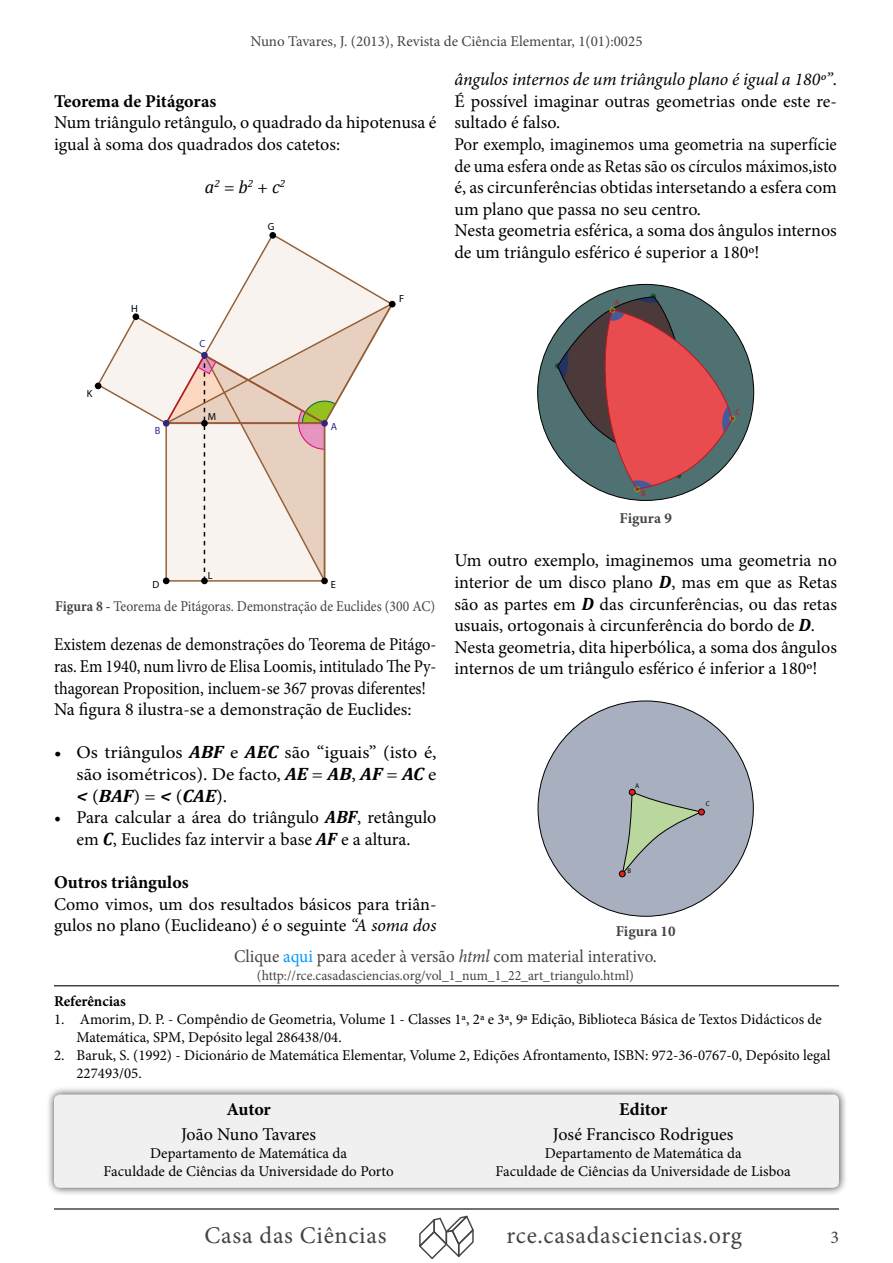
<style>
.page{position:relative;width:893px;height:1263px;background:#fff}
.page>*{position:absolute;margin:0;border:0;box-sizing:border-box;transform-origin:0 0}
.t1{font:24px "Minion Pro";letter-spacing:.03em;color:#454444}
.t2{font:18px/21.6px "Minion Pro";color:#000}
.t3{font:18px/21.6px "Minion Pro";color:#000;scale:.91 1}
.t4{font:18px/21.6px "Minion Pro";color:#000;text-align:right;scale:1.07 1}
.t5{font:18px "Minion Pro";color:#454444;scale:.95 1}
.t6{font:700 18px "Minion Pro";letter-spacing:-.005em;color:#000}
.t7{font:italic 700 18px "Cambria";color:#000;scale:1.08 1}
.t8{font:italic 18px "Cambria";color:#000}
.t9{font:18px "Minion Pro";color:#454444}
.t10{font:15px/18px "Minion Pro";color:#000}
.t11{font:15px "Minion Pro";color:#454444}
.t12{font:15px "Minion Pro";color:#454444;scale:.91 1}
.t13{font:700 15px "Minion Pro";color:#454444}
.t14{font:700 15px "Minion Pro";letter-spacing:-.005em;color:#000}
.t15{font:14.25px "Minion Pro";color:#454444;scale:.96 1}
.t16{font:10.35px "Myriad Pro";color:#000}
.t17{font:10.35px "Myriad Pro";color:#312783}
.t18{font:8.1px "Myriad Pro";color:#be1622}
.t19{font:6.75px "Myriad Pro";color:#000}
.s1{font-family:"Minion Pro";font-style:normal}
.s2{font-style:italic}
.s3{font-weight:700}
.s4{font-family:"Cambria";font-weight:700;font-style:italic}
.s5{font-family:"Minion Pro";font-weight:400;font-style:normal}
.s6{color:#0098ff}
</style>
<div class="page">
<img style="left:420px;top:1245px;width:26px;height:14px">
<img style="left:435px;top:1218px;width:11px;height:27px">
<img style="left:419px;top:1219px;width:16px;height:28px">
<img style="left:446px;top:1232px;width:25px;height:25px">
<img style="left:446px;top:1225px;width:6px;height:7px">
<img style="left:452px;top:1216px;width:22px;height:29px">
<hr style="left:54px;top:1208px;width:785px;height:2px;background:#454444">
<svg style="left:95px;top:233px;width:301px;height:352px"></svg>
<div style="left:133px;top:313px;width:6px;height:7px;background:#000;border-radius:50%"></div>
<div style="left:201px;top:577px;width:7px;height:7px;background:#000;border-radius:50%"></div>
<div style="left:538px;top:284px;width:216px;height:216px;background:#4f7171;border-radius:50%"></div>
<svg style="left:555px;top:294px;width:180px;height:198px"></svg>
<div style="left:538px;top:701px;width:215px;height:215px;background:#a8b0c0;border-radius:50%"></div>
<div style="left:698px;top:809px;width:7px;height:6px;border:1px solid #000;border-radius:50%"></div>
<svg style="left:619px;top:789px;width:85px;height:88px"></svg>
<div style="left:45px;top:1086px;width:802px;height:110px;background:#000;opacity:.75"></div>
<div style="left:54px;top:1094px;width:785px;height:94px;background:#f0f0f0;border-radius:6px"></div>
<hr style="left:54px;top:985px;width:785px;height:1px;background:#454444">
<p class="t11" style="left:250px;top:31px;width:394px">Nuno Tavares, J. (2013), Revista de Ciência Elementar, 1(01):0025</p>
<p class="t6" style="left:54px;top:88px;width:164px">Teorema de Pitágoras</p>
<p class="t2" style="left:54px;top:112px;width:384px">Num triângulo retângulo, o quadrado da hipotenusa é igual à soma dos quadrados dos catetos:</p>
<p class="t8" style="left:205px;top:174px;width:82px">a<sup>2</sup> <span class="s1">=</span> b<sup>2</sup> <span class="s1">+</span> c<sup>2</sup></p>
<p class="t16" style="left:87px;top:387px;width:7px">K</p>
<p class="t16" style="left:131px;top:302px;width:8px">H</p>
<p class="t17" style="left:155px;top:424px;width:7px">B</p>
<p class="t17" style="left:200px;top:337px;width:8px">C</p>
<p class="t16" style="left:208px;top:410px;width:10px">M</p>
<p class="t16" style="left:268px;top:220px;width:8px">G</p>
<p class="t17" style="left:331px;top:420px;width:8px">A</p>
<p class="t16" style="left:399px;top:292px;width:7px">F</p>
<p class="t2" style="left:454px;top:69px;width:384px"><span class="s2">ângulos internos de um triângulo plano é igual a 180º”</span>.<br>É possível imaginar outras geometrias onde este re&shy;sultado é falso.<br>Por exemplo, imaginemos uma geometria na superfície de uma esfera onde as Retas são os círculos máximos,isto é, as circunferências obtidas intersetando a esfera com um plano que passa no seu centro.<br>Nesta geometria esférica, a soma dos ângulos internos de um triângulo esférico é superior a 180º!</p>
<p class="t18" style="left:615px;top:297px;width:6px">A</p>
<p class="t18" style="left:736px;top:407px;width:6px">C</p>
<p class="t16" style="left:208px;top:569px;width:6px">L</p>
<p class="t12" style="left:55px;top:596px;width:419px"><span class="s3">Figura 8 -</span> Teorema de Pitágoras. Demonstração de Euclides (300 AC)</p>
<p class="t3" style="left:54px;top:634px;width:422px">Existem dezenas de demonstrações do Teorema de Pitágo&shy;ras. Em 1940, num livro de Elisa Loomis, intitulado The Py&shy;thagorean Proposition, incluem-se 367 provas diferentes!<br>Na figura 8 ilustra-se a demonstração de Euclides:</p>
<p class="t4" style="left:54px;top:742px;width:359px">• Os triângulos <span class="s4">ABF</span> e <span class="s4">AEC</span> são “iguais” (isto é, são isométricos). De facto, <span class="s4">AE</span> = <span class="s4">AB</span>, <span class="s4">AF</span> = <span class="s4">AC</span> e</p>
<p class="t7" style="left:77px;top:783px;width:141px">&lt; <span class="s5">(</span>BAF<span class="s5">) =</span> &lt; <span class="s5">(</span>CAE<span class="s5">).</span></p>
<p class="t2" style="left:54px;top:807px;width:384px;text-align:center">• Para calcular a área do triângulo <span class="s4">ABF</span>, retângulo em <span class="s4">C</span>, Euclides faz intervir a base <span class="s4">AF</span> e a altura.</p>
<p class="t6" style="left:54px;top:869px;width:136px">Outros triângulos</p>
<p class="t2" style="left:54px;top:893px;width:384px">Como vimos, um dos resultados básicos para triân&shy;gulos no plano (Euclideano) é o seguinte <span class="s2">“A soma dos</span></p>
<p class="t16" style="left:152px;top:578px;width:8px">D</p>
<p class="t16" style="left:331px;top:578px;width:7px">E</p>
<p class="t18" style="left:641px;top:488px;width:6px">B</p>
<p class="t13" style="left:619px;top:508px;width:54px">Figura 9</p>
<p class="t2" style="left:454px;top:550px;width:384px">Um outro exemplo, imaginemos uma geometria no interior de um disco plano <span class="s4">D</span>, mas em que as Retas são as partes em <span class="s4">D</span> das circunferências, ou das retas usuais, ortogonais à circunferência do bordo de <span class="s4">D</span>.<br>Nesta geometria, dita hiperbólica, a soma dos ângulos internos de um triângulo esférico é inferior a 180º!</p>
<p class="t19" style="left:635px;top:782px;width:6px">A</p>
<p class="t19" style="left:627px;top:866px;width:5px">B</p>
<p class="t13" style="left:616px;top:920px;width:61px">Figura 10</p>
<p class="t19" style="left:706px;top:800px;width:5px">C</p>
<p class="t5" style="left:234px;top:944px;width:447px">Clique <span class="s6">aqui</span> para aceder à versão <span class="s2">html</span> com material interativo.</p>
<p class="t15" style="left:257px;top:966px;width:394px">(http://rce.casadasciencias.org/vol_1_num_1_22_art_triangulo.html)</p>
<p class="t14" style="left:54px;top:990px;width:73px">Referências</p>
<p class="t10" style="left:76px;top:1010px;width:747px;text-indent:-22px">1. Amorim, D. P. - Compêndio de Geometria, Volume 1 - Classes 1ª, 2ª e 3ª, 9ª Edição, Biblioteca Básica de Textos Didácticos de<br>Matemática, SPM, Depósito legal 286438/04.</p>
<p class="t10" style="left:76px;top:1046px;width:755px;text-indent:-22px">2. Baruk, S. (1992) - Dicionário de Matemática Elementar, Volume 2, Edições Afrontamento, ISBN: 972-36-0767-0, Depósito legal<br>227493/05.</p>
<p class="t6" style="left:226px;top:1096px;width:46px">Autor</p>
<p class="t2" style="left:181px;top:1124px;width:137px">João Nuno Tavares</p>
<p class="t10" style="left:104px;top:1144px;width:292px;text-align:center">Departamento de Matemática da<br>Faculdade de Ciências da Universidade do Porto</p>
<p class="t6" style="left:619px;top:1096px;width:50px">Editor</p>
<p class="t2" style="left:553px;top:1124px;width:182px">José Francisco Rodrigues</p>
<p class="t10" style="left:496px;top:1144px;width:297px;text-align:center">Departamento de Matemática da<br>Faculdade de Ciências da Universidade de Lisboa</p>
<h1 class="t1" style="left:204px;top:1220px;width:184px">Casa das Ciências</h1>
<h1 class="t1" style="left:506px;top:1220px;width:237px">rce.casadasciencias.org</h1>
<p class="t9" style="left:830px;top:1225px;width:10px">3</p>
</div>
